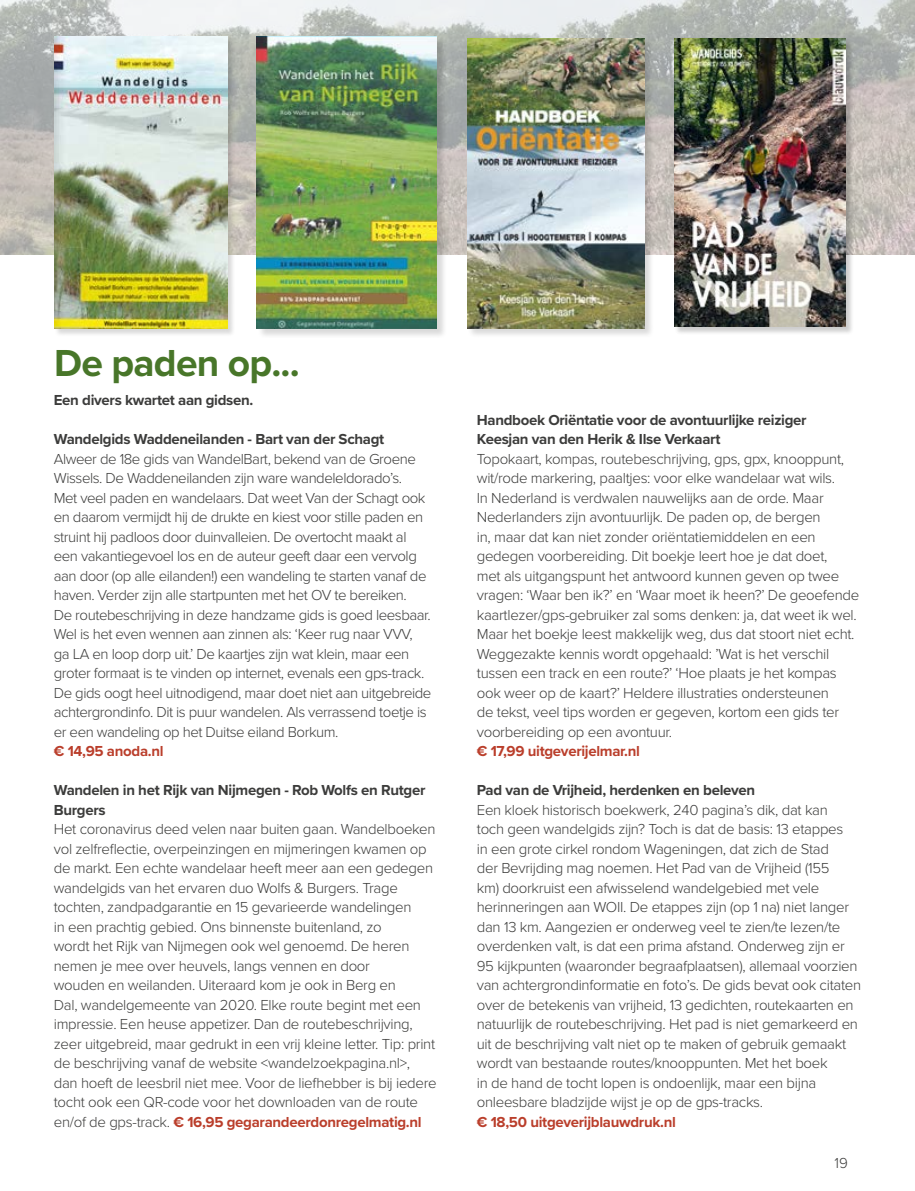
<style>
.page{position:relative;width:915px;height:1191px;background:#fff}
.page>*{position:absolute;margin:0;border:0;box-sizing:border-box;transform-origin:0 0}
.t1{font:700 39px "Proxima Nova";letter-spacing:-.02em;color:#487629}
.t2{font:300 15px/19.5px "Proxima Nova";letter-spacing:-.02em;color:#3c3c3b}
.t3{font:700 15px/19.5px "Proxima Nova";letter-spacing:-.02em;color:#3c3c3b}
.t4{font:700 15px "Proxima Nova";letter-spacing:-.02em;color:#ba3e2b}
.s1{font-weight:700;color:#ba3e2b}
</style>
<div class="page">
<img style="left:0;top:0;width:914px;height:254px">
<div style="left:467px;top:39px;width:186px;height:299px;background:#000;opacity:.15"></div>
<img style="left:467px;top:38px;width:177px;height:290px">
<div style="left:256px;top:37px;width:191px;height:301px;background:#000;opacity:.15"></div>
<img style="left:257px;top:36px;width:180px;height:292px">
<div style="left:674px;top:39px;width:179px;height:296px;background:#000;opacity:.2"></div>
<img style="left:674px;top:38px;width:171px;height:289px">
<div style="left:54px;top:37px;width:181px;height:299px;background:#000;opacity:.15"></div>
<img style="left:54px;top:36px;width:173px;height:292px">
<h1 class="t1" style="left:54px;top:334px;width:247px">De paden op...</h1>
<p class="t3" style="left:54px;top:390px;width:201px">Een divers kwartet aan gidsen.</p>
<p class="t3" style="left:54px;top:429px;width:332px">Wandelgids Waddeneilanden - Bart van der Schagt</p>
<p class="t2" style="left:54px;top:448px;width:379px">Alweer de 18e gids van WandelBart, bekend van de Groene Wissels. De Waddeneilanden zijn ware wandeleldorado’s.<br>Met veel paden en wandelaars. Dat weet Van der Schagt ook en daarom vermijdt hij de drukte en kiest voor stille paden en struint hij padloos door duinvalleien. De overtocht maakt al een vakantiegevoel los en de auteur geeft daar een vervolg aan door (op alle eilanden!) een wandeling te starten vanaf de haven. Verder zijn alle startpunten met het OV te bereiken.<br>De routebeschrijving in deze handzame gids is goed leesbaar.<br>Wel is het even wennen aan zinnen als: ‘Keer rug naar VVV, ga LA en loop dorp uit.’ De kaartjes zijn wat klein, maar een groter formaat is te vinden op internet, evenals een gps-track.<br>De gids oogt heel uitnodigend, maar doet niet aan uitgebreide achtergrondinfo. Dit is puur wandelen. Als verrassend toetje is er een wandeling op het Duitse eiland Borkum.</p>
<p class="t4" style="left:54px;top:740px;width:111px">€ 14,95 anoda.nl</p>
<p class="t3" style="left:54px;top:780px;width:373px">Wandelen in het Rijk van Nijmegen - Rob Wolfs en Rutger<br>Burgers</p>
<p class="t2" style="left:54px;top:818px;width:384px">Het coronavirus deed velen naar buiten gaan. Wandelboeken vol zelfreflectie, overpeinzingen en mijmeringen kwamen op de markt. Een echte wandelaar heeft meer aan een gedegen wandelgids van het ervaren duo Wolfs &amp; Burgers. Trage tochten, zandpadgarantie en 15 gevarieerde wandelingen<br>in een prachtig gebied. Ons binnenste buitenland, zo<br>wordt het Rijk van Nijmegen ook wel genoemd. De heren nemen je mee over heuvels, langs vennen en door<br>wouden en weilanden. Uiteraard kom je ook in Berg en<br>Dal, wandelgemeente van 2020. Elke route begint met een impressie. Een heuse appetizer. Dan de routebeschrijving, zeer uitgebreid, maar gedrukt in een vrij kleine letter. Tip: print de beschrijving vanaf de website &lt;wandelzoekpagina.nl&gt;, dan hoeft de leesbril niet mee. Voor de liefhebber is bij iedere tocht ook een QR-code voor het downloaden van de route en/of de gps-track. <span class="s1">€ 16,95 gegarandeerdonregelmatig.nl</span></p>
<p class="t3" style="left:476px;top:409px;width:331px">Handboek Oriëntatie voor de avontuurlijke reiziger<br>Keesjan van den Herik &amp; Ilse Verkaart</p>
<p class="t2" style="left:476px;top:448px;width:384px">Topokaart, kompas, routebeschrijving, gps, gpx, knooppunt, wit/rode markering, paaltjes: voor elke wandelaar wat wils.<br>In Nederland is verdwalen nauwelijks aan de orde. Maar Nederlanders zijn avontuurlijk. De paden op, de bergen<br>in, maar dat kan niet zonder oriëntatiemiddelen en een gedegen voorbereiding. Dit boekje leert hoe je dat doet,<br>met als uitgangspunt het antwoord kunnen geven op twee vragen: ‘Waar ben ik?’ en ‘Waar moet ik heen?’ De geoefende kaartlezer/gps-gebruiker zal soms denken: ja, dat weet ik wel.<br>Maar het boekje leest makkelijk weg, dus dat stoort niet echt.<br>Weggezakte kennis wordt opgehaald: ’Wat is het verschil tussen een track en een route?’ ‘Hoe plaats je het kompas ook weer op de kaart?’ Heldere illustraties ondersteunen<br>de tekst, veel tips worden er gegeven, kortom een gids ter voorbereiding op een avontuur.</p>
<p class="t4" style="left:476px;top:740px;width:164px">€ 17,99 uitgeverijelmar.nl</p>
<p class="t3" style="left:476px;top:780px;width:280px">Pad van de Vrijheid, herdenken en beleven</p>
<p class="t2" style="left:476px;top:799px;width:385px">Een kloek historisch boekwerk, 240 pagina’s dik, dat kan<br>toch geen wandelgids zijn? Toch is dat de basis: 13 etappes<br>in een grote cirkel rondom Wageningen, dat zich de Stad<br>der Bevrijding mag noemen. Het Pad van de Vrijheid (155<br>km) doorkruist een afwisselend wandelgebied met vele herinneringen aan WOII. De etappes zijn (op 1 na) niet langer dan 13 km. Aangezien er onderweg veel te zien/te lezen/te overdenken valt, is dat een prima afstand. Onderweg zijn er 95 kijkpunten (waaronder begraafplaatsen), allemaal voorzien van achtergrondinformatie en foto’s. De gids bevat ook citaten over de betekenis van vrijheid, 13 gedichten, routekaarten en natuurlijk de routebeschrijving. Het pad is niet gemarkeerd en uit de beschrijving valt niet op te maken of gebruik gemaakt wordt van bestaande routes/knooppunten. Met het boek<br>in de hand de tocht lopen is ondoenlijk, maar een bijna onleesbare bladzijde wijst je op de gps-tracks.</p>
<p class="t4" style="left:476px;top:1110px;width:200px">€ 18,50 uitgeverijblauwdruk.nl</p>
<p class="t2" style="left:834px;top:1152px;width:15px">19</p>
</div>
